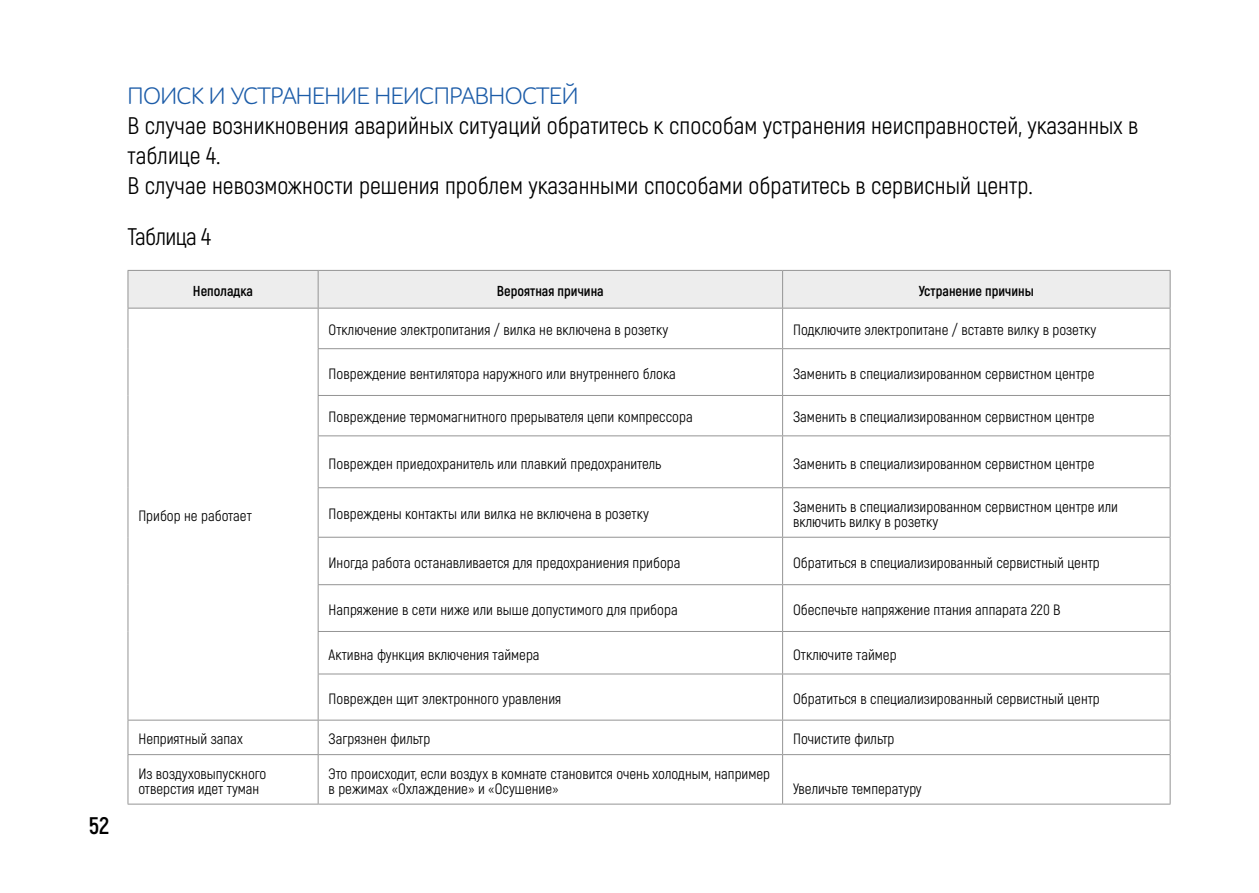
<style>
.page{position:relative;width:1259px;height:893px;background:#fff}
.page>*{position:absolute;margin:0;border:0;box-sizing:border-box;transform-origin:0 0}
.t1{font:24px/30px "Akrobat";color:#000}
.t2{font:24px "ALS Schlangesans";letter-spacing:-.025em;color:#1c5ca8}
.t3{font:24px "Akrobat";letter-spacing:-.025em;color:#000}
.t4{font:700 24px "Akrobat";color:#000}
.t5{font:15px/15px "Akrobat";color:#000}
.t6{font:700 14.4px "Akrobat";color:#000}
</style>
<div class="page">
<div style="left:128px;top:271px;width:1041px;height:37px;background:#ededed"></div>
<hr style="left:128px;top:270px;width:190px;height:1px;background:#949494">
<hr style="left:127px;top:271px;width:1px;height:37px;background:#949494">
<hr style="left:318px;top:270px;width:464px;height:1px;background:#949494">
<hr style="left:318px;top:271px;width:1px;height:37px;background:#949494">
<hr style="left:782px;top:270px;width:388px;height:1px;background:#949494">
<hr style="left:782px;top:271px;width:1px;height:37px;background:#949494">
<hr style="left:1169px;top:271px;width:1px;height:37px;background:#949494">
<hr style="left:128px;top:308px;width:190px;height:1px;background:#949494">
<hr style="left:318px;top:308px;width:464px;height:1px;background:#949494">
<hr style="left:782px;top:308px;width:388px;height:1px;background:#949494">
<hr style="left:127px;top:308px;width:1px;height:41px;background:#949494">
<hr style="left:318px;top:308px;width:1px;height:40px;background:#949494">
<hr style="left:782px;top:308px;width:1px;height:40px;background:#949494">
<hr style="left:1169px;top:308px;width:1px;height:40px;background:#949494">
<hr style="left:127px;top:349px;width:1px;height:46px;background:#949494">
<hr style="left:318px;top:348px;width:464px;height:1px;background:#949494">
<hr style="left:318px;top:349px;width:1px;height:46px;background:#949494">
<hr style="left:782px;top:348px;width:388px;height:1px;background:#949494">
<hr style="left:782px;top:349px;width:1px;height:46px;background:#949494">
<hr style="left:1169px;top:349px;width:1px;height:46px;background:#949494">
<hr style="left:127px;top:395px;width:1px;height:41px;background:#949494">
<hr style="left:318px;top:395px;width:464px;height:1px;background:#949494">
<hr style="left:318px;top:396px;width:1px;height:39px;background:#949494">
<hr style="left:782px;top:395px;width:388px;height:1px;background:#949494">
<hr style="left:782px;top:396px;width:1px;height:39px;background:#949494">
<hr style="left:1169px;top:396px;width:1px;height:39px;background:#949494">
<hr style="left:127px;top:436px;width:1px;height:52px;background:#949494">
<hr style="left:318px;top:435px;width:464px;height:1px;background:#949494">
<hr style="left:318px;top:436px;width:1px;height:51px;background:#949494">
<hr style="left:782px;top:435px;width:388px;height:1px;background:#949494">
<hr style="left:782px;top:436px;width:1px;height:51px;background:#949494">
<hr style="left:1169px;top:436px;width:1px;height:51px;background:#949494">
<hr style="left:127px;top:488px;width:1px;height:49px;background:#949494">
<hr style="left:318px;top:487px;width:464px;height:1px;background:#949494">
<hr style="left:318px;top:488px;width:1px;height:49px;background:#949494">
<hr style="left:782px;top:487px;width:388px;height:1px;background:#949494">
<hr style="left:782px;top:488px;width:1px;height:49px;background:#949494">
<hr style="left:1169px;top:488px;width:1px;height:49px;background:#949494">
<hr style="left:127px;top:537px;width:1px;height:48px;background:#949494">
<hr style="left:318px;top:537px;width:464px;height:1px;background:#949494">
<hr style="left:318px;top:538px;width:1px;height:46px;background:#949494">
<hr style="left:782px;top:537px;width:388px;height:1px;background:#949494">
<hr style="left:782px;top:538px;width:1px;height:46px;background:#949494">
<hr style="left:1169px;top:538px;width:1px;height:46px;background:#949494">
<hr style="left:127px;top:585px;width:1px;height:46px;background:#949494">
<hr style="left:318px;top:584px;width:464px;height:1px;background:#949494">
<hr style="left:318px;top:585px;width:1px;height:46px;background:#949494">
<hr style="left:782px;top:584px;width:388px;height:1px;background:#949494">
<hr style="left:782px;top:585px;width:1px;height:46px;background:#949494">
<hr style="left:1169px;top:585px;width:1px;height:46px;background:#949494">
<hr style="left:127px;top:631px;width:1px;height:43px;background:#949494">
<hr style="left:318px;top:631px;width:464px;height:1px;background:#949494">
<hr style="left:318px;top:632px;width:1px;height:42px;background:#949494">
<hr style="left:782px;top:631px;width:388px;height:1px;background:#949494">
<hr style="left:782px;top:632px;width:1px;height:42px;background:#949494">
<hr style="left:1169px;top:632px;width:1px;height:42px;background:#949494">
<hr style="left:127px;top:674px;width:1px;height:46px;background:#949494">
<hr style="left:318px;top:673px;width:464px;height:1px;background:#949494">
<hr style="left:318px;top:674px;width:1px;height:46px;background:#949494">
<hr style="left:782px;top:673px;width:388px;height:1px;background:#949494">
<hr style="left:782px;top:674px;width:1px;height:46px;background:#949494">
<hr style="left:1169px;top:674px;width:1px;height:46px;background:#949494">
<hr style="left:128px;top:720px;width:190px;height:1px;background:#949494">
<hr style="left:127px;top:720px;width:1px;height:34px;background:#949494">
<hr style="left:128px;top:754px;width:190px;height:1px;background:#949494">
<hr style="left:127px;top:755px;width:1px;height:49px;background:#949494">
<hr style="left:318px;top:755px;width:1px;height:49px;background:#949494">
<hr style="left:782px;top:755px;width:1px;height:49px;background:#949494">
<hr style="left:1169px;top:755px;width:1px;height:49px;background:#949494">
<hr style="left:128px;top:804px;width:190px;height:1px;background:#949494">
<hr style="left:318px;top:804px;width:464px;height:1px;background:#949494">
<hr style="left:782px;top:804px;width:388px;height:1px;background:#949494">
<hr style="left:318px;top:720px;width:464px;height:1px;background:#949494">
<hr style="left:318px;top:720px;width:1px;height:34px;background:#949494">
<hr style="left:318px;top:754px;width:464px;height:1px;background:#949494">
<hr style="left:782px;top:720px;width:388px;height:1px;background:#949494">
<hr style="left:782px;top:720px;width:1px;height:34px;background:#949494">
<hr style="left:1169px;top:720px;width:1px;height:34px;background:#949494">
<hr style="left:782px;top:754px;width:388px;height:1px;background:#949494">
<h1 class="t4" style="left:89px;top:811px;width:22px">52</h1>
<h1 class="t2" style="left:128px;top:82px;width:452px">ПОИСК И УСТРАНЕНИЕ НЕИСПРАВНОСТЕЙ</h1>
<h1 class="t1" style="left:128px;top:110px;width:1012px">В случае возникновения аварийных ситуаций обратитесь к способам устранения неисправностей, указанных в таблице 4.<br>В случае невозможности решения проблем указанными способами обратитесь в сервисный центр.</h1>
<h1 class="t3" style="left:128px;top:222px;width:85px">Таблица 4</h1>
<p class="t6" style="left:193px;top:282px;width:62px">Неполадка</p>
<p class="t6" style="left:497px;top:282px;width:108px">Вероятная причина</p>
<p class="t6" style="left:919px;top:282px;width:117px">Устранение причины</p>
<p class="t5" style="left:138px;top:508px;width:115px">Прибор не работает</p>
<p class="t5" style="left:329px;top:322px;width:341px">Отключение электропитания / вилка не включена в розетку</p>
<p class="t5" style="left:793px;top:322px;width:305px">Подключите электропитане / вставте вилку в розетку</p>
<p class="t5" style="left:329px;top:366px;width:349px">Повреждение вентилятора наружного или внутреннего блока</p>
<p class="t5" style="left:793px;top:366px;width:303px">Заменить в специализированном сервистном центре</p>
<p class="t5" style="left:329px;top:410px;width:365px">Повреждение термомагнитного прерывателя цепи компрессора</p>
<p class="t5" style="left:793px;top:410px;width:303px">Заменить в специализированном сервистном центре</p>
<p class="t5" style="left:329px;top:456px;width:334px">Поврежден приедохранитель или плавкий предохранитель</p>
<p class="t5" style="left:793px;top:456px;width:303px">Заменить в специализированном сервистном центре</p>
<p class="t5" style="left:329px;top:506px;width:322px">Повреждены контакты или вилка не включена в розетку</p>
<p class="t5" style="left:793px;top:499px;width:326px">Заменить в специализированном сервистном центре или включить вилку в розетку</p>
<p class="t5" style="left:329px;top:555px;width:353px">Иногда работа останавливается для предохраниения прибора</p>
<p class="t5" style="left:793px;top:555px;width:308px">Обратиться в специализированный сервистный центр</p>
<p class="t5" style="left:329px;top:602px;width:350px">Напряжение в сети ниже или выше допустимого для прибора</p>
<p class="t5" style="left:793px;top:602px;width:269px">Обеспечьте напряжение птания аппарата 220 В</p>
<p class="t5" style="left:329px;top:647px;width:212px">Активна функция включения таймера</p>
<p class="t5" style="left:793px;top:647px;width:105px">Отключите таймер</p>
<p class="t5" style="left:329px;top:691px;width:234px">Поврежден щит электронного уравления</p>
<p class="t5" style="left:793px;top:691px;width:308px">Обратиться в специализированный сервистный центр</p>
<p class="t5" style="left:138px;top:731px;width:106px">Неприятный запах</p>
<p class="t5" style="left:329px;top:731px;width:103px">Загрязнен фильтр</p>
<p class="t5" style="left:793px;top:731px;width:103px">Почистите фильтр</p>
<p class="t5" style="left:138px;top:766px;width:130px">Из воздуховыпускного отверстия идет туман</p>
<p class="t5" style="left:329px;top:766px;width:443px">Это происходит, если воздух в комнате становится очень холодным, например в режимах «Охлаждение» и «Осушение»</p>
<p class="t5" style="left:793px;top:781px;width:130px">Увеличьте температуру</p>
</div>
